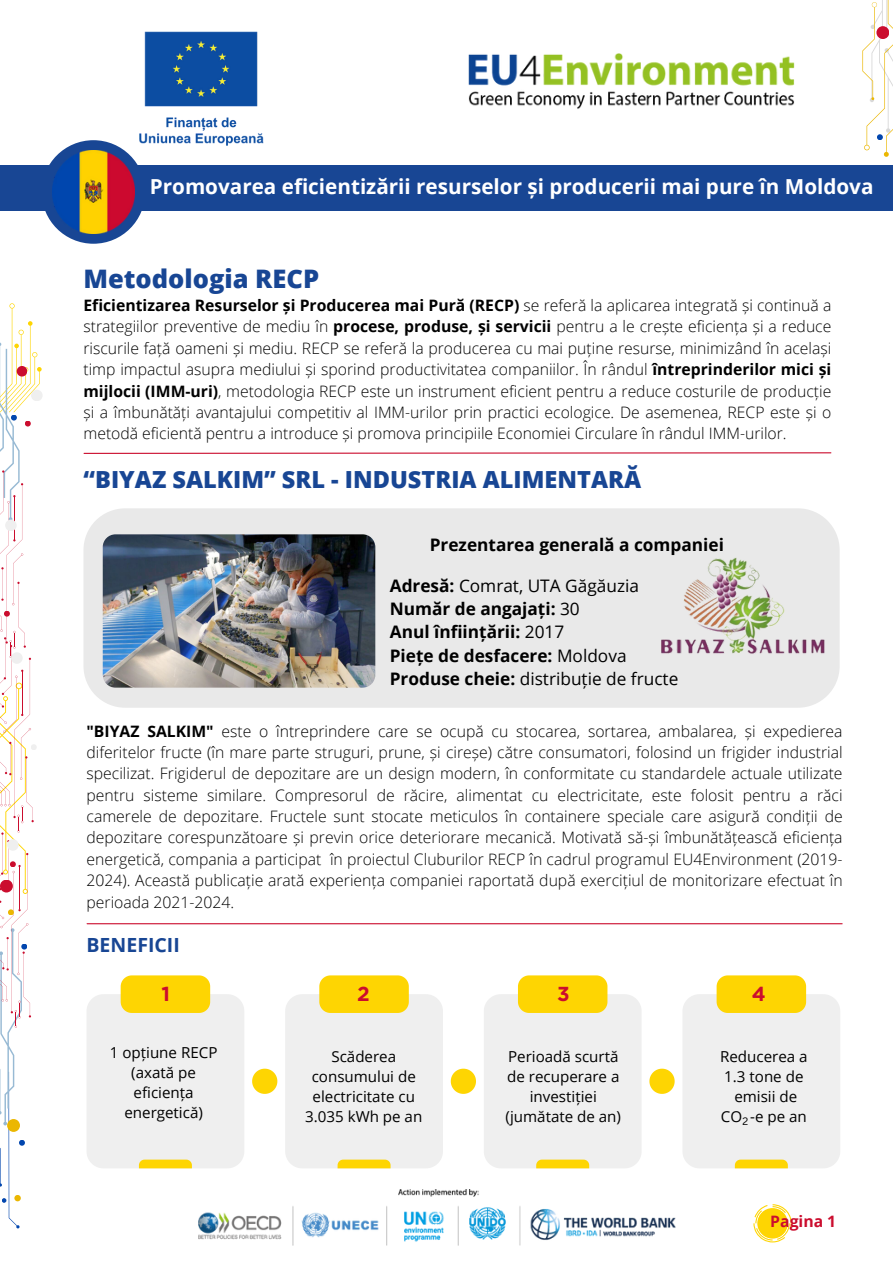
<style>
.page{position:relative;width:893px;height:1264px;background:#fff}
.page>*{position:absolute;margin:0;border:0;box-sizing:border-box;transform-origin:0 0}
.t1{font:800 25.5px "Open Sans";color:#184694}
.t2{font:800 23.55px "Open Sans";color:#184694}
.t3{font:700 20.7px "Open Sans";color:#fff}
.t4{font:700 20.25px "Gotham";color:#cb0d2e}
.t5{font:700 19.5px "Open Sans";color:#184694}
.t6{font:700 17.25px/23.4px "Open Sans";color:#000}
.t7{font:300 15.75px/21.3px "Open Sans";color:#000;text-align:justify}
.t8{font:700 15.75px "Open Sans";color:#cb0d2e}
.t9{font:15.15px/20.2px "Open Sans";color:#000;text-align:center}
.t10{font:10.5px "Canva Sans";color:#000}
.s1{font-weight:700}
.s2{font-weight:400}
</style>
<div class="page">
<div style="left:0;top:165px;width:892px;height:45px;background:#184694"></div>
<div style="left:42px;top:140px;width:103px;height:104px;background:#184694;border-radius:50%"></div>
<img style="left:468px;top:54px;width:326px;height:55px">
<svg style="left:83px;top:452px;width:749px;height:2px"></svg>
<svg style="left:285px;top:975px;width:158px;height:193px"></svg>
<svg style="left:484px;top:975px;width:157px;height:193px"></svg>
<svg style="left:683px;top:975px;width:157px;height:193px"></svg>
<svg style="left:87px;top:975px;width:157px;height:193px"></svg>
<svg style="left:451px;top:1068px;width:25px;height:25px"></svg>
<svg style="left:252px;top:1068px;width:25px;height:25px"></svg>
<svg style="left:649px;top:1068px;width:25px;height:25px"></svg>
<hr style="left:87px;top:923px;width:755px;height:1px;background:#cb0d2e">
<div style="left:83px;top:508px;width:756px;height:199px;background:#e9e9e9"></div>
<img style="left:103px;top:534px;width:272px;height:153px;border-radius:13px">
<img style="left:199px;top:1189px;width:476px;height:57px">
<svg style="left:0;top:303px;width:41px;height:925px"></svg>
<div style="left:31px;top:390px;width:12px;height:11px;background:#efefef;border-radius:50%"></div>
<svg style="left:862px;top:0;width:30px;height:157px"></svg>
<img style="left:52px;top:151px;width:82px;height:82px">
<img style="left:660px;top:557px;width:164px;height:101px">
<img style="left:113px;top:31px;width:151px;height:130px">
<svg style="left:753px;top:1204px;width:38px;height:38px"></svg>
<p class="t3" style="left:150px;top:172px;width:725px">Promovarea eficientizării resurselor și producerii mai pure în Moldova</p>
<p class="t1" style="left:83px;top:261px;width:237px">Metodologia RECP</p>
<h6 class="t7" style="left:83px;top:294px;width:749px"><span class="s1">Eficientizarea Resurselor și Producerea mai Pură (RECP)</span> se referă la aplicarea integrată și continuă a strategiilor preventive de mediu în <span class="s1">procese, produse, și servicii</span> pentru a le crește eficiența și a reduce riscurile față oameni și mediu. RECP se referă la producerea cu mai puține resurse, minimizând în același timp impactul asupra mediului și sporind productivitatea companiilor. În rândul <span class="s1">întreprinderilor mici și mijlocii (IMM-uri)</span>, metodologia RECP este un instrument eficient pentru a reduce costurile de producție și a îmbunătăți avantajului competitiv al IMM-urilor prin practici ecologice. De asemenea, RECP este și o metodă eficientă pentru a introduce și promova principiile Economiei Circulare în rândul IMM-urilor.</h6>
<p class="t2" style="left:83px;top:463px;width:559px">“BIYAZ SALKIM” SRL - INDUSTRIA ALIMENTARĂ</p>
<p class="t6" style="left:429px;top:532px;width:295px">Prezentarea generală a companiei</p>
<p class="t6" style="left:390px;top:573px;width:290px">Adresă: <span class="s2">Comrat, UTA Găgăuzia<br></span>Număr de angajați: <span class="s2">30<br></span>Anul înființării: <span class="s2">2017<br></span>Piețe de desfacere: <span class="s2">Moldova<br></span>Produse cheie: <span class="s2">distribuție de fructe</span></p>
<p class="t7" style="left:86px;top:719px;width:757px"><span class="s1">"BIYAZ SALKIM"</span> este o întreprindere care se ocupă cu stocarea, sortarea, ambalarea, și expedierea diferitelor fructe (în mare parte struguri, prune, și cireșe) către consumatori, folosind un frigider industrial specilizat. Frigiderul de depozitare are un design modern, în conformitate cu standardele actuale utilizate pentru sisteme similare. Compresorul de răcire, alimentat cu electricitate, este folosit pentru a răci camerele de depozitare. Fructele sunt stocate meticulos în containere speciale care asigură condiții de depozitare corespunzătoare și previn orice deteriorare mecanică. Motivată să-și îmbunătățească eficiența energetică, compania a participat în proiectul Cluburilor RECP în cadrul programul EU4Environment (2019- 2024). Această publicație arată experiența companiei raportată după exercițiul de monitorizare efectuat în perioada 2021-2024.</p>
<p class="t5" style="left:86px;top:930px;width:95px">BENEFICII</p>
<h4 class="t4" style="left:161px;top:981px;width:10px">1</h4>
<p class="t9" style="left:110px;top:1041px;width:109px">1 opțiune RECP</p>
<p class="t9" style="left:124px;top:1061px;width:80px">(axată pe eficiența energetică)</p>
<p class="t4" style="left:357px;top:981px;width:14px">2</p>
<p class="t4" style="left:557px;top:981px;width:14px">3</p>
<p class="t4" style="left:751px;top:981px;width:15px">4</p>
<p class="t9" style="left:305px;top:1045px;width:119px">Scăderea consumului de electricitate cu<br>3.035 kWh pe an</p>
<h2 class="t9" style="left:507px;top:1045px;width:114px">Perioadă scurtă de recuperare a investiției</h2>
<h6 class="t9" style="left:505px;top:1106px;width:117px">(jumătate de an)</h6>
<h1 class="t9" style="left:720px;top:1045px;width:89px">Reducerea a</h1>
<p class="t9" style="left:724px;top:1065px;width:81px">1.3 tone de</p>
<h5 class="t9" style="left:734px;top:1086px;width:64px">emisii de</h5>
<h6 class="t9" style="left:721px;top:1106px;width:23px">CO</h6>
<p class="t10" style="left:742px;top:1113px;width:7px">2</p>
<h6 class="t9" style="left:750px;top:1106px;width:58px">-e pe an</h6>
<p class="t8" style="left:770px;top:1210px;width:67px">Pagina 1</p>
</div>
